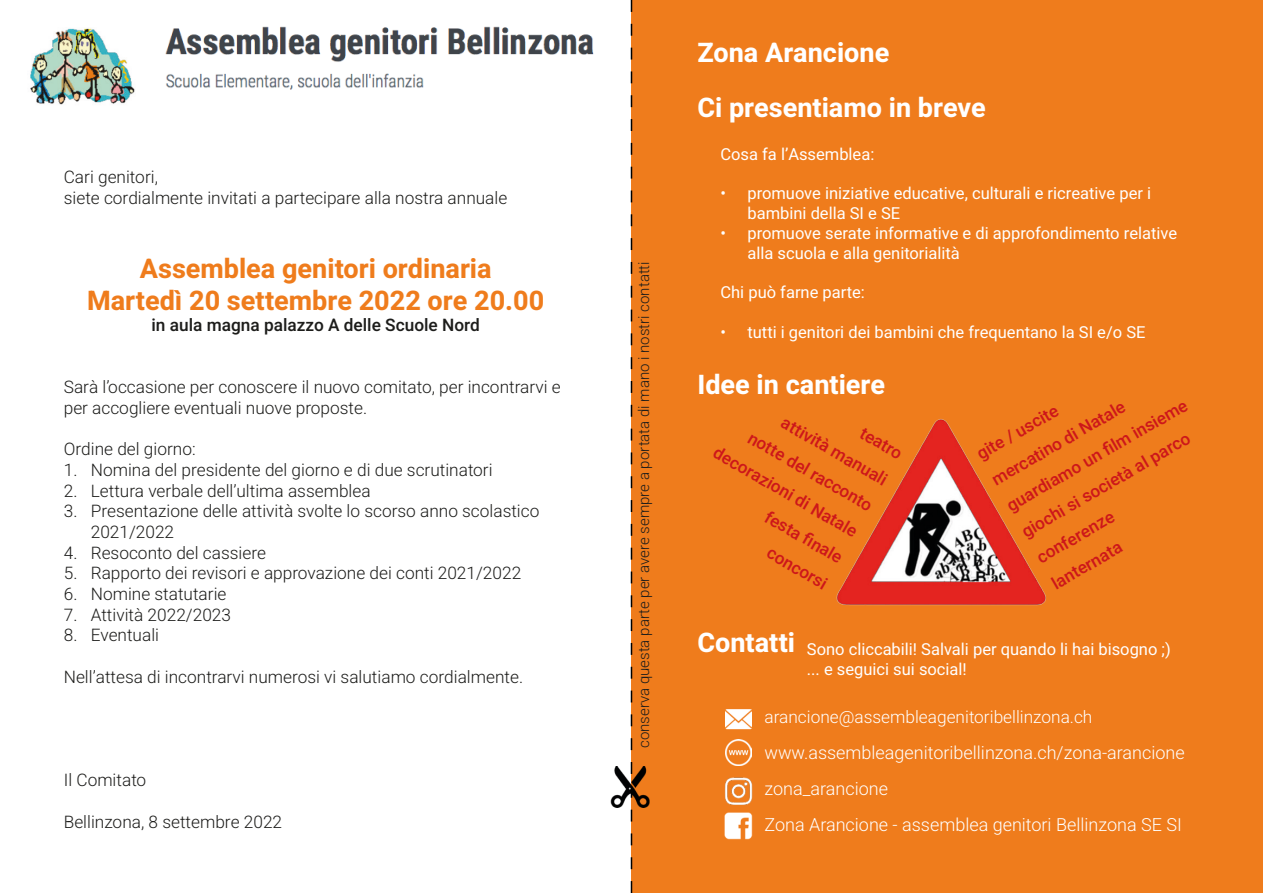
<style>
.page{position:relative;width:1263px;height:893px;background:#fff}
.page>*{position:absolute;margin:0;border:0;box-sizing:border-box;transform-origin:0 0}
.t1{font:700 27px/32.4px "Heebo";color:#ef7c1c;text-align:center}
.t2{font:700 27px "Heebo";color:#fff}
.t3{font:300 18px/36px "Heebo";color:#fff}
.t4{font:300 17.25px/20.7px "Heebo";color:#1d1d1b}
.t5{font:500 17.25px/30px "Heebo";color:#cd171a;text-align:right}
.t6{font:300 17.25px "Heebo";color:#fff}
.t7{font:500 17.25px "Heebo";color:#1d1d1b}
.t8{font:16.5px/19.8px "Heebo";color:#fff}
.t9{font:300 15px "Heebo";color:#1d1d1b}
</style>
<div class="page">
<div style="left:631px;top:0;width:632px;height:893px;background:#ef7c1c"></div>
<img style="left:165px;top:26px;width:429px;height:64px">
<img style="left:836px;top:419px;width:210px;height:187px">
<img style="left:30px;top:28px;width:105px;height:77px">
<img style="left:724px;top:777px;width:29px;height:28px">
<img style="left:724px;top:812px;width:28px;height:28px">
<img style="left:725px;top:739px;width:26px;height:26px">
<img style="left:725px;top:709px;width:26px;height:21px">
<svg style="left:631px;top:0;width:1px;height:893px"></svg>
<img style="left:610px;top:766px;width:40px;height:42px">
<p class="t4" style="left:64px;top:167px;width:445px">Cari genitori,<br>siete cordialmente invitati a partecipare alla nostra annuale</p>
<h1 class="t1" style="left:87px;top:252px;width:459px">Assemblea genitori ordinaria<br>Martedì 20 settembre 2022 ore 20.00</h1>
<p class="t7" style="left:151px;top:313px;width:330px">in aula magna palazzo A delle Scuole Nord</p>
<p class="t4" style="left:64px;top:376px;width:498px">Sarà l’occasione per conoscere il nuovo comitato, per incontrarvi e per accogliere eventuali nuove proposte.</p>
<p class="t4" style="left:64px;top:439px;width:133px">Ordine del giorno:</p>
<p class="t4" style="left:64px;top:459px;width:430px">1. Nomina del presidente del giorno e di due scrutinatori</p>
<p class="t4" style="left:64px;top:480px;width:308px">2. Lettura verbale dell’ultima assemblea</p>
<p class="t4" style="left:91px;top:501px;width:450px;text-indent:-27px">3. Presentazione delle attività svolte lo scorso anno scolastico<br>2021/2022</p>
<p class="t4" style="left:64px;top:542px;width:204px">4. Resoconto del cassiere</p>
<p class="t4" style="left:64px;top:563px;width:459px">5. Rapporto dei revisori e approvazione dei conti 2021/2022</p>
<p class="t4" style="left:64px;top:583px;width:164px">6. Nomine statutarie</p>
<p class="t4" style="left:64px;top:604px;width:169px">7. Attività 2022/2023</p>
<p class="t4" style="left:64px;top:625px;width:97px">8. Eventuali</p>
<p class="t4" style="left:64px;top:666px;width:461px">Nell’attesa di incontrarvi numerosi vi salutiamo cordialmente.</p>
<p class="t4" style="left:64px;top:770px;width:84px">Il Comitato</p>
<p class="t4" style="left:64px;top:811px;width:220px">Bellinzona, 8 settembre 2022</p>
<p class="t9" style="left:633px;top:748px;width:488px;rotate:-90deg">conserva questa parte per avere sempre a portata di mano i nostri contatti</p>
<h1 class="t2" style="left:697px;top:33px;width:193px">Zona Arancione</h1>
<h1 class="t2" style="left:697px;top:88px;width:290px">Ci presentiamo in breve</h1>
<p class="t8" style="left:720px;top:144px;width:155px">Cosa fa l’Assemblea:</p>
<p class="t8" style="left:747px;top:184px;width:405px;text-indent:-27px">• promuove iniziative educative, culturali e ricreative per i bambini della SI e SE</p>
<p class="t8" style="left:747px;top:223px;width:431px;text-indent:-27px">• promuove serate informative e di approfondimento relative alla scuola e alla genitorialità</p>
<p class="t8" style="left:720px;top:283px;width:146px">Chi può farne parte:</p>
<p class="t8" style="left:720px;top:322px;width:427px">• tutti i genitori dei bambini che frequentano la SI e/o SE</p>
<h1 class="t2" style="left:697px;top:366px;width:189px">Idee in cantiere</h1>
<p class="t5" style="left:767px;top:360px;width:165px;rotate:30deg">teatro<br>attività manuali notte del racconto decorazioni di Natale festa fi nale<br>concorsi</p>
<p class="t5" style="left:970px;top:442px;width:207px;text-align:left;rotate:-30deg">gite / uscite<br>mercatino di Natale guardiamo un fi lm insieme giochi si società al parco conferenze<br>lanternata</p>
<h1 class="t2" style="left:697px;top:623px;width:99px">Contatti</h1>
<p class="t8" style="left:807px;top:639px;width:365px">Sono cliccabili! Salvali per quando li hai bisogno ;) ... e seguici sui social!</p>
<p class="t6" style="left:764px;top:705px;width:329px">arancione@assembleagenitoribellinzona.ch</p>
<p class="t3" style="left:764px;top:734px;width:422px">www.assembleagenitoribellinzona.ch/zona-arancione zona_arancione<br>Zona Arancione - assemblea genitori Bellinzona SE SI</p>
</div>
